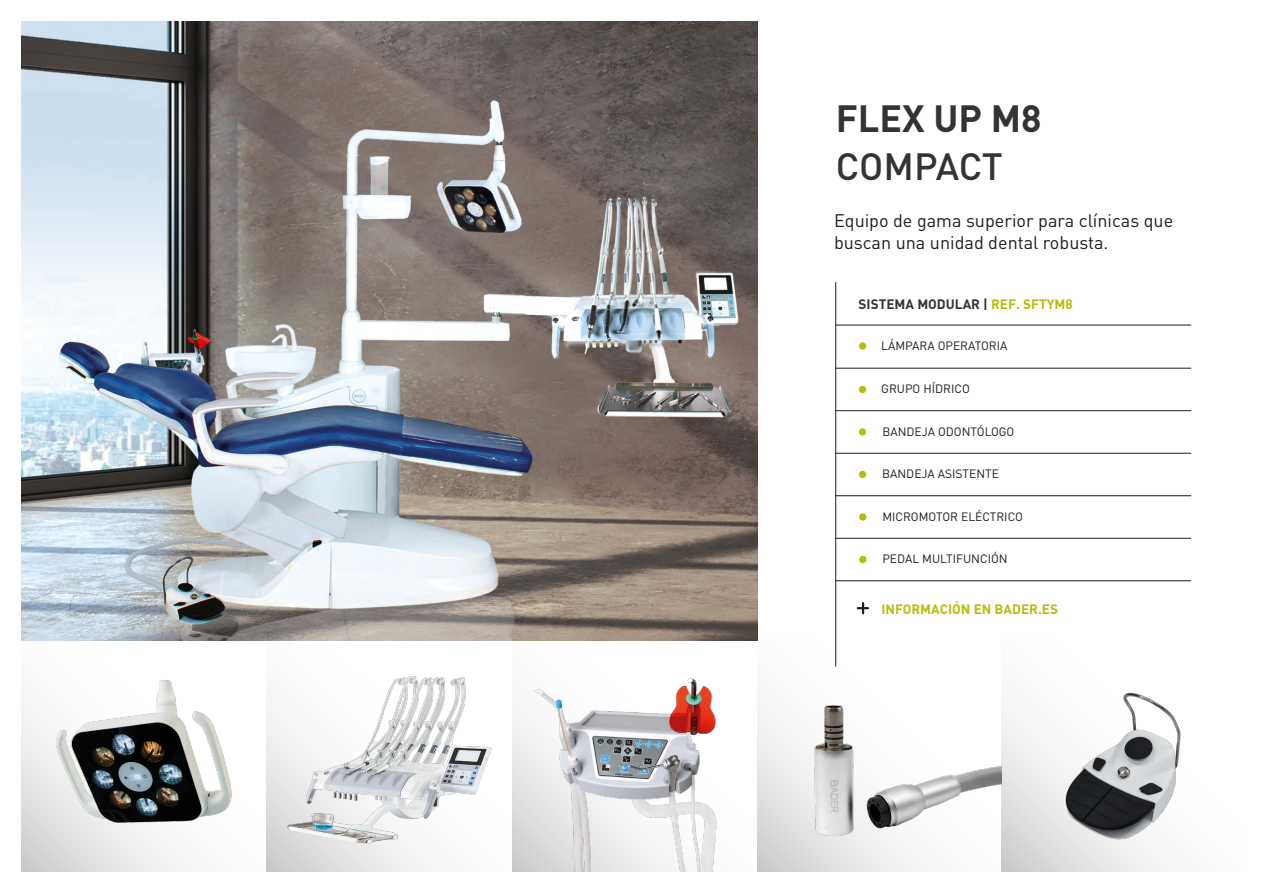
<style>
.page{position:relative;width:1267px;height:893px;background:#fff}
.page>*{position:absolute;margin:0;border:0;box-sizing:border-box;transform-origin:0 0}
.t1{font:700 37.5px "DIN Pro";color:#333}
.t2{font:500 37.5px "DIN Pro";letter-spacing:-.005em;color:#333}
.t3{font:18px/21.6px "DIN Pro";color:#1d1d1b}
.t4{font:700 13.5px "DIN Pro";color:#333}
.t5{font:700 13.5px "DIN Pro";color:#b8bd0b}
.t6{font:12px "DIN Pro";color:#1d1d1b}
.s1{color:#b8bd0b}
</style>
<div class="page">
<svg style="left:21px;top:640px;width:246px;height:232px"></svg>
<div style="left:267px;top:641px;width:245px;height:231px;background:linear-gradient(to right,#d1d1d0,#fff)"></div>
<svg style="left:757px;top:639px;width:169px;height:233px"></svg>
<svg style="left:1001px;top:703px;width:169px;height:169px"></svg>
<hr style="left:835px;top:283px;width:1px;height:383px;background:#1d1d1b">
<hr style="left:835px;top:368px;width:355px;height:1px;background:#1d1d1b">
<hr style="left:835px;top:410px;width:355px;height:1px;background:#1d1d1b">
<hr style="left:835px;top:453px;width:355px;height:1px;background:#1d1d1b">
<hr style="left:835px;top:495px;width:355px;height:1px;background:#1d1d1b">
<hr style="left:835px;top:538px;width:355px;height:1px;background:#1d1d1b">
<hr style="left:835px;top:580px;width:355px;height:1px;background:#1d1d1b">
<div style="left:858px;top:386px;width:8px;height:7px;background:#b8bd0b;border-radius:50%"></div>
<svg style="left:858px;top:428px;width:8px;height:8px"></svg>
<div style="left:858px;top:471px;width:8px;height:7px;background:#b8bd0b;border-radius:50%"></div>
<div style="left:859px;top:513px;width:7px;height:8px;background:#b8bd0b;border-radius:50%"></div>
<div style="left:859px;top:556px;width:7px;height:7px;background:#b8bd0b;border-radius:50%"></div>
<img style="left:255px;top:642px;width:259px;height:209px">
<img style="left:514px;top:677px;width:203px;height:195px">
<img style="left:43px;top:641px;width:198px;height:199px">
<img style="left:1048px;top:692px;width:133px;height:167px">
<img style="left:21px;top:21px;width:736px;height:619px">
<hr style="left:835px;top:325px;width:355px;height:1px;background:#1d1d1b">
<svg style="left:858px;top:342px;width:8px;height:8px"></svg>
<img style="left:778px;top:686px;width:223px;height:181px">
<svg style="left:857px;top:603px;width:10px;height:10px"></svg>
<h1 class="t1" style="left:835px;top:93px;width:207px">FLEX UP M8</h1>
<h1 class="t2" style="left:835px;top:141px;width:168px">COMPACT</h1>
<h2 class="t3" style="left:834px;top:208px;width:341px">Equipo de gama superior para clínicas que buscan una unidad dental robusta.</h2>
<p class="t4" style="left:858px;top:295px;width:215px">SISTEMA MODULAR | <span class="s1">REF. SFTYM8</span></p>
<p class="t6" style="left:881px;top:336px;width:128px">LÁMPARA OPERATORIA</p>
<p class="t6" style="left:881px;top:379px;width:90px">GRUPO HÍDRICO</p>
<p class="t6" style="left:882px;top:422px;width:133px">BANDEJA ODONTÓLOGO</p>
<p class="t6" style="left:882px;top:464px;width:118px">BANDEJA ASISTENTE</p>
<p class="t6" style="left:882px;top:507px;width:142px">MICROMOTOR ELÉCTRICO</p>
<p class="t6" style="left:882px;top:549px;width:127px">PEDAL MULTIFUNCIÓN</p>
<p class="t5" style="left:881px;top:600px;width:178px">INFORMACIÓN EN BADER.ES</p>
</div>
